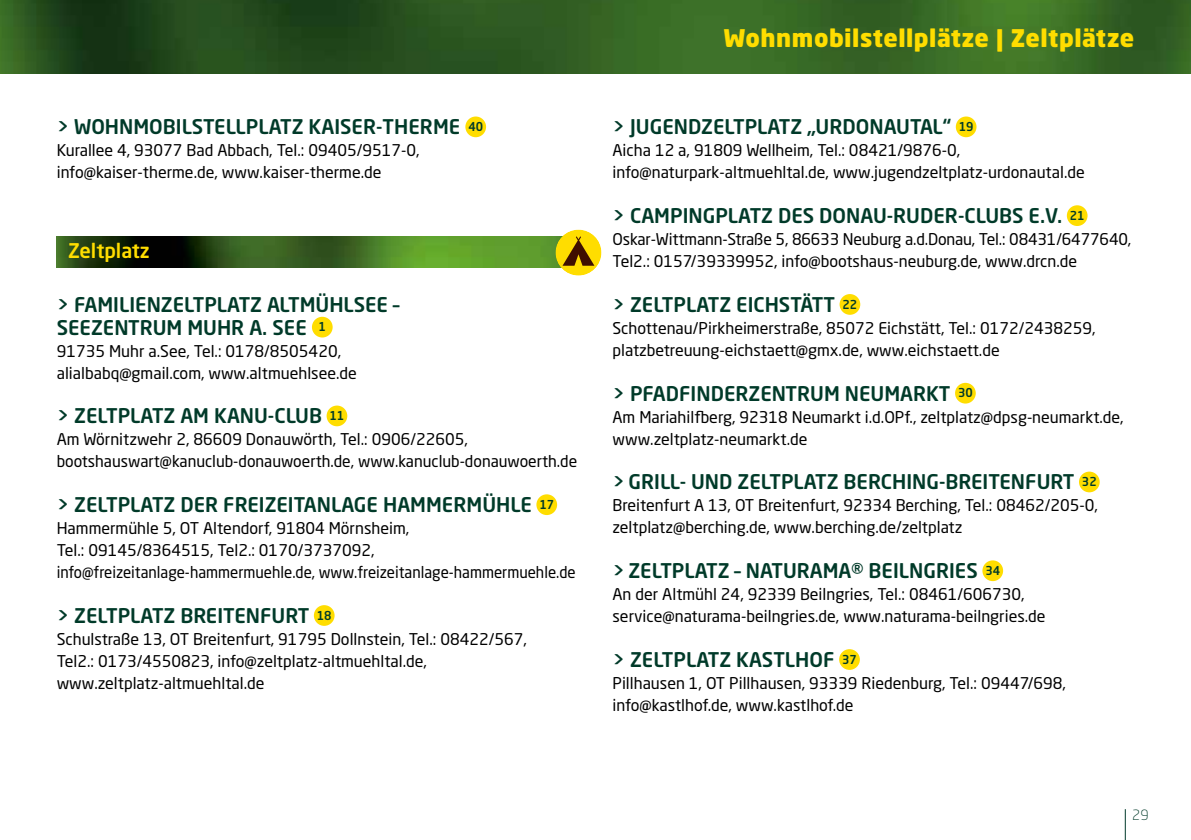
<style>
.page{position:relative;width:1191px;height:840px;background:#fff}
.page>*{position:absolute;margin:0;border:0;box-sizing:border-box;transform-origin:0 0}
.t1{font:900 24px "Neo Sans Std";letter-spacing:.02em;color:#fd0}
.t2{font:500 20px/22px "Neo Sans Std";color:#003a29}
.t3{font:500 20px "Neo Sans Std";color:#fd0}
.t4{font:16px/22px "Neo Sans Std";color:#000}
.t5{font:300 14px "Neo Sans Std";color:#003a29}
</style>
<div class="page">
<img style="left:0;top:0;width:1191px;height:73px">
<div style="left:465px;top:116px;width:21px;height:21px;background:#fd0;border-radius:50%"></div>
<img style="left:57px;top:236px;width:504px;height:31px">
<div style="left:312px;top:316px;width:21px;height:21px;background:#fd0;border-radius:50%"></div>
<div style="left:326px;top:405px;width:21px;height:21px;background:#fd0;border-radius:50%"></div>
<div style="left:536px;top:494px;width:21px;height:20px;background:#fd0;border-radius:50%"></div>
<div style="left:314px;top:604px;width:20px;height:21px;background:#fd0;border-radius:50%"></div>
<div style="left:955px;top:116px;width:21px;height:21px;background:#fd0;border-radius:50%"></div>
<div style="left:1066px;top:205px;width:21px;height:21px;background:#fd0;border-radius:50%"></div>
<div style="left:839px;top:294px;width:21px;height:20px;background:#fd0;border-radius:50%"></div>
<div style="left:955px;top:382px;width:20px;height:21px;background:#fd0;border-radius:50%"></div>
<div style="left:1079px;top:471px;width:20px;height:21px;background:#fd0;border-radius:50%"></div>
<div style="left:982px;top:560px;width:21px;height:20px;background:#fd0;border-radius:50%"></div>
<div style="left:839px;top:648px;width:21px;height:21px;background:#fd0;border-radius:50%"></div>
<div style="left:555px;top:229px;width:46px;height:46px;background:#fd0;border-radius:50%"></div>
<svg style="left:562px;top:236px;width:32px;height:29px"></svg>
<hr style="left:1125px;top:808px;width:1px;height:31px;background:#003a29">
<p class="t2" style="left:57px;top:115px;width:428px">&gt; WOHNMOBILSTELLPLATZ KAISER-THERME <sup>40</sup></p>
<p class="t4" style="left:57px;top:139px;width:364px">Kurallee 4, 93077 Bad Abbach, Tel.: 09405/9517-0, info@kaiser-therme.de, www.kaiser-therme.de</p>
<p class="t3" style="left:68px;top:238px;width:83px">Zeltplatz</p>
<p class="t2" style="left:57px;top:293px;width:344px">&gt; FAMILIENZELTPLATZ ALTMÜHLSEE –<br>SEEZENTRUM MUHR A. SEE <sup>1</sup></p>
<p class="t4" style="left:57px;top:339px;width:302px">91735 Muhr a.See, Tel.: 0178/8505420, alialbabq@gmail.com, www.altmuehlsee.de</p>
<p class="t2" style="left:57px;top:404px;width:289px">&gt; ZELTPLATZ AM KANU-CLUB <sup>11</sup></p>
<p class="t4" style="left:57px;top:428px;width:522px">Am Wörnitzwehr 2, 86609 Donauwörth, Tel.: 0906/22605, bootshauswart@kanuclub-donauwoerth.de, www.kanuclub-donauwoerth.de</p>
<p class="t2" style="left:57px;top:493px;width:499px">&gt; ZELTPLATZ DER FREIZEITANLAGE HAMMERMÜHLE <sup>17</sup></p>
<p class="t4" style="left:57px;top:516px;width:520px">Hammermühle 5, OT Altendorf, 91804 Mörnsheim,<br>Tel.: 09145/8364515, Tel2.: 0170/3737092, info@freizeitanlage-hammermuehle.de, www.freizeitanlage-hammermuehle.de</p>
<p class="t2" style="left:57px;top:603px;width:276px">&gt; ZELTPLATZ BREITENFURT <sup>18</sup></p>
<p class="t4" style="left:57px;top:627px;width:472px">Schulstraße 13, OT Breitenfurt, 91795 Dollnstein, Tel.: 08422/567,<br>Tel2.: 0173/4550823, info@zeltplatz-altmuehltal.de, www.zeltplatz-altmuehltal.de</p>
<h1 class="t1" style="left:723px;top:22px;width:412px">Wohnmobilstellplätze | Zeltplätze</h1>
<p class="t2" style="left:612px;top:115px;width:362px">&gt; JUGENDZELTPLATZ „URDONAUTAL“ <sup>19</sup></p>
<p class="t4" style="left:612px;top:139px;width:474px">Aicha 12 a, 91809 Wellheim, Tel.: 08421/9876-0, info@naturpark-altmuehltal.de, www.jugendzeltplatz-urdonautal.de</p>
<p class="t2" style="left:612px;top:204px;width:473px">&gt; CAMPINGPLATZ DES DONAU-RUDER-CLUBS E.V. <sup>21</sup></p>
<p class="t4" style="left:612px;top:228px;width:520px">Oskar-Wittmann-Straße 5, 86633 Neuburg a.d.Donau, Tel.: 08431/6477640,<br>Tel2.: 0157/39339952, info@bootshaus-neuburg.de, www.drcn.de</p>
<p class="t2" style="left:612px;top:293px;width:246px">&gt; ZELTPLATZ EICHSTÄTT <sup>22</sup></p>
<p class="t4" style="left:612px;top:316px;width:485px">Schottenau/Pirkheimerstraße, 85072 Eichstätt, Tel.: 0172/2438259, platzbetreuung-eichstaett@gmx.de, www.eichstaett.de</p>
<p class="t2" style="left:612px;top:381px;width:362px">&gt; PFADFINDERZENTRUM NEUMARKT <sup>30</sup></p>
<p class="t4" style="left:612px;top:405px;width:513px">Am Mariahilfberg, 92318 Neumarkt i.d.OPf., zeltplatz@dpsg-neumarkt.de, www.zeltplatz-neumarkt.de</p>
<p class="t2" style="left:612px;top:470px;width:486px">&gt; GRILL- UND ZELTPLATZ BERCHING-BREITENFURT <sup>32</sup></p>
<p class="t4" style="left:612px;top:494px;width:487px">Breitenfurt A 13, OT Breitenfurt, 92334 Berching, Tel.: 08462/205-0, zeltplatz@berching.de, www.berching.de/zeltplatz</p>
<p class="t2" style="left:612px;top:559px;width:389px">&gt; ZELTPLATZ – NATURAMA® BEILNGRIES <sup>34</sup></p>
<p class="t4" style="left:612px;top:582px;width:434px">An der Altmühl 24, 92339 Beilngries, Tel.: 08461/606730, service@naturama-beilngries.de, www.naturama-beilngries.de</p>
<p class="t2" style="left:612px;top:647px;width:246px">&gt; ZELTPLATZ KASTLHOF <sup>37</sup></p>
<p class="t4" style="left:612px;top:671px;width:455px">Pillhausen 1, OT Pillhausen, 93339 Riedenburg, Tel.: 09447/698, info@kastlhof.de, www.kastlhof.de</p>
<p class="t5" style="left:1132px;top:806px;width:18px">29</p>
</div>
